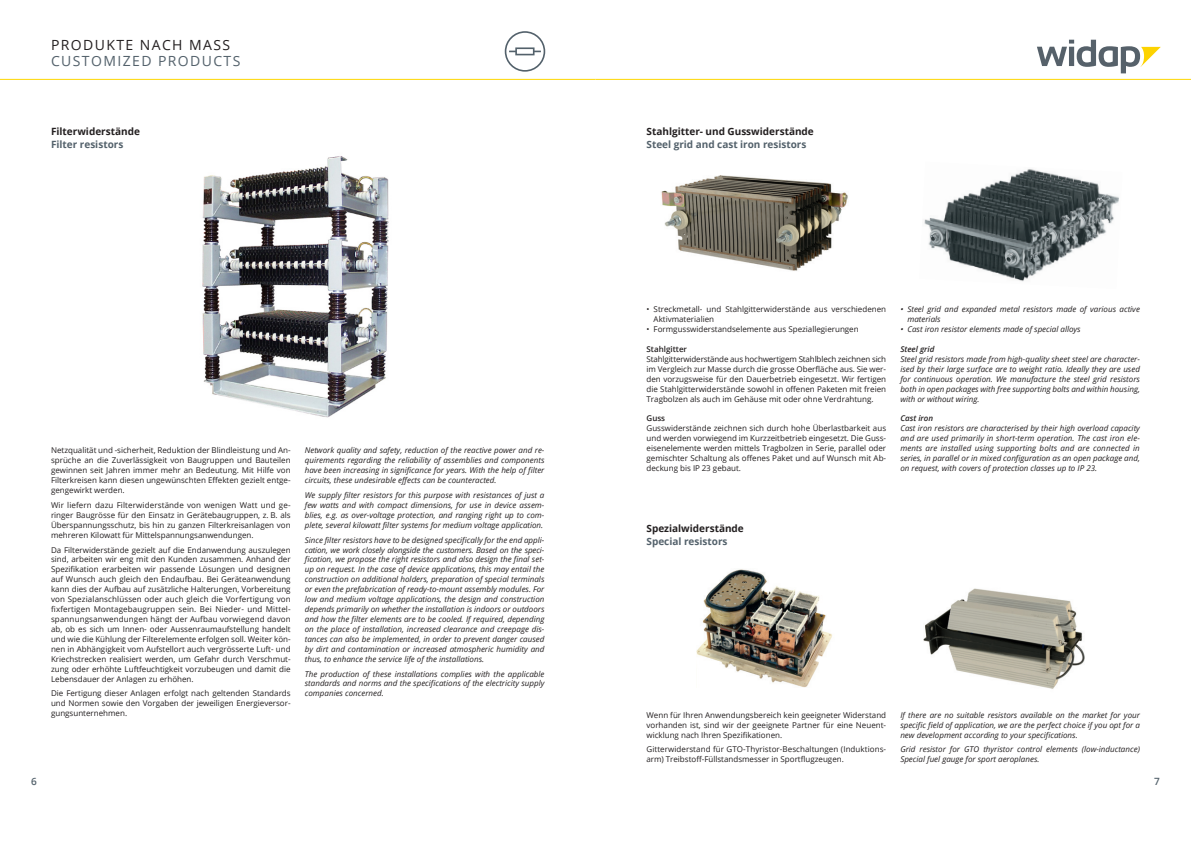
<style>
.page{position:relative;width:1191px;height:842px;background:#fff}
.page>*{position:absolute;margin:0;border:0;box-sizing:border-box;transform-origin:0 0}
.t1{font:14px "Open Sans";letter-spacing:.1em;color:#53616b}
.t2{font:14px "Open Sans";letter-spacing:.1em;color:#231f20}
.t3{font:700 10px "Open Sans";color:#231f20}
.t4{font:700 10px "Open Sans";color:#53616b}
.t5{font:600 10px "Open Sans";color:#53616b}
.t6{font:italic 8px/9.9px "Open Sans";color:#231f20;text-align:justify}
.t7{font:8px/9.9px "Open Sans";color:#231f20;text-align:justify}
.t8{font:italic 600 8px "Open Sans";color:#231f20}
.t9{font:600 8px "Open Sans";color:#231f20}
</style>
<div class="page">
<hr style="left:0;top:79px;width:595px;height:1px;background:#fed702">
<hr style="left:595px;top:79px;width:596px;height:1px;background:#fed702">
<svg style="left:1037px;top:40px;width:123px;height:33px"></svg>
<svg style="left:505px;top:31px;width:40px;height:41px"></svg>
<img style="left:202px;top:156px;width:187px;height:262px">
<img style="left:661px;top:175px;width:187px;height:96px">
<img style="left:924px;top:169px;width:195px;height:113px">
<img style="left:923px;top:588px;width:162px;height:101px">
<img style="left:696px;top:569px;width:136px;height:118px">
<h1 class="t2" style="left:51px;top:36px;width:181px">PRODUKTE NACH MASS</h1>
<h1 class="t1" style="left:51px;top:51px;width:191px">CUSTOMIZED PRODUCTS</h1>
<p class="t3" style="left:51px;top:125px;width:90px">Filterwiderstände</p>
<p class="t4" style="left:51px;top:138px;width:74px">Filter resistors</p>
<p class="t7" style="left:51px;top:445px;width:241px">Netzqualität und -sicherheit, Reduktion der Blindleistung und An&shy;sprüche an die Zuverlässigkeit von Baugruppen und Bauteilen gewinnen seit Jahren immer mehr an Bedeutung. Mit Hilfe von Filterkreisen kann diesen ungewünschten Effekten gezielt entge&shy;gengewirkt werden.</p>
<p class="t7" style="left:51px;top:500px;width:241px">Wir liefern dazu Filterwiderstände von wenigen Watt und ge&shy;ringer Baugrösse für den Einsatz in Gerätebaugruppen, z. B. als Überspannungsschutz, bis hin zu ganzen Filterkreisanlagen von mehreren Kilowatt für Mittelspannungsanwendungen.</p>
<p class="t7" style="left:51px;top:544px;width:241px">Da Filterwiderstände gezielt auf die Endanwendung auszulegen sind, arbeiten wir eng mit den Kunden zusammen. Anhand der Spezifikation erarbeiten wir passende Lösungen und designen auf Wunsch auch gleich den Endaufbau. Bei Geräteanwendung kann dies der Aufbau auf zusätzliche Halterungen, Vorbereitung von Spezialanschlüssen oder auch gleich die Vorfertigung von fixfertigen Montagebaugruppen sein. Bei Nieder- und Mittel&shy;spannungsanwendungen hängt der Aufbau vorwiegend davon ab, ob es sich um Innen- oder Aussenraumaufstellung handelt und wie die Kühlung der Filterelemente erfolgen soll. Weiter kön&shy;nen in Abhängigkeit vom Aufstellort auch vergrösserte Luft- und Kriechstrecken realisiert werden, um Gefahr durch Verschmut&shy;zung oder erhöhte Luftfeuchtigkeit vorzubeugen und damit die Lebensdauer der Anlagen zu erhöhen.</p>
<p class="t7" style="left:51px;top:688px;width:241px">Die Fertigung dieser Anlagen erfolgt nach geltenden Standards und Normen sowie den Vorgaben der jeweiligen Energieversor&shy;gungsunternehmen.</p>
<p class="t6" style="left:305px;top:445px;width:241px">Network quality and safety, reduction of the reactive power and re&shy;quirements regarding the reliability of assemblies and components have been increasing in significance for years. With the help of filter circuits, these undesirable effects can be counteracted.</p>
<p class="t6" style="left:305px;top:490px;width:241px">We supply filter resistors for this purpose with resistances of just a few watts and with compact dimensions, for use in device assem&shy;blies, e.g. as over-voltage protection, and ranging right up to com&shy;plete, several kilowatt filter systems for medium voltage application.</p>
<p class="t6" style="left:305px;top:534px;width:241px">Since filter resistors have to be designed specifically for the end appli&shy;cation, we work closely alongside the customers. Based on the speci&shy;fication, we propose the right resistors and also design the final set&shy;up on request. In the case of device applications, this may entail the construction on additional holders, preparation of special terminals or even the prefabrication of ready-to-mount assembly modules. For low and medium voltage applications, the design and construction depends primarily on whether the installation is indoors or outdoors and how the filter elements are to be cooled. If required, depending on the place of installation, increased clearance and creepage dis&shy;tances can also be implemented, in order to prevent danger caused by dirt and contamination or increased atmospheric humidity and thus, to enhance the service life of the installations.</p>
<p class="t6" style="left:305px;top:668px;width:241px">The production of these installations complies with the applicable standards and norms and the specifications of the electricity supply companies concerned.</p>
<p class="t3" style="left:646px;top:125px;width:169px">Stahlgitter- und Gusswiderstände</p>
<p class="t4" style="left:646px;top:138px;width:161px">Steel grid and cast iron resistors</p>
<p class="t7" style="left:653px;top:304px;width:234px;text-indent:-7px">• Streckmetall- und Stahlgitterwiderstände aus verschiedenen<br>Aktivmaterialien</p>
<p class="t7" style="left:646px;top:324px;width:214px">• Formgusswiderstandselemente aus Speziallegierungen</p>
<p class="t9" style="left:646px;top:344px;width:42px">Stahlgitter</p>
<p class="t7" style="left:646px;top:354px;width:241px">Stahlgitterwiderstände aus hochwertigem Stahlblech zeichnen sich im Vergleich zur Masse durch die grosse Oberfläche aus. Sie wer&shy;den vorzugsweise für den Dauerbetrieb eingesetzt. Wir fertigen die Stahlgitterwiderstände sowohl in offenen Paketen mit freien Tragbolzen als auch im Gehäuse mit oder ohne Verdrahtung.</p>
<p class="t9" style="left:646px;top:413px;width:20px">Guss</p>
<p class="t7" style="left:646px;top:423px;width:241px">Gusswiderstände zeichnen sich durch hohe Überlastbarkeit aus und werden vorwiegend im Kurzzeitbetrieb eingesetzt. Die Guss&shy;eisenelemente werden mittels Tragbolzen in Serie, parallel oder gemischter Schaltung als offenes Paket und auf Wunsch mit Ab&shy;deckung bis IP 23 gebaut.</p>
<p class="t6" style="left:907px;top:304px;width:234px;text-indent:-7px">• Steel grid and expanded metal resistors made of various active materials</p>
<p class="t6" style="left:900px;top:324px;width:182px">• Cast iron resistor elements made of special alloys</p>
<p class="t8" style="left:900px;top:344px;width:36px">Steel grid</p>
<p class="t6" style="left:900px;top:354px;width:241px">Steel grid resistors made from high-quality sheet steel are character&shy;ised by their large surface are to weight ratio. Ideally they are used for continuous operation. We manufacture the steel grid resistors both in open packages with free supporting bolts and within housing, with or without wiring.</p>
<p class="t8" style="left:900px;top:413px;width:34px">Cast iron</p>
<p class="t6" style="left:900px;top:423px;width:241px">Cast iron resistors are characterised by their high overload capacity and are used primarily in short-term operation. The cast iron ele&shy;ments are installed using supporting bolts and are connected in series, in parallel or in mixed configuration as an open package and, on request, with covers of protection classes up to IP 23.</p>
<p class="t3" style="left:646px;top:521px;width:99px">Spezialwiderstände</p>
<p class="t4" style="left:646px;top:534px;width:82px">Special resistors</p>
<p class="t7" style="left:646px;top:710px;width:241px">Wenn für Ihren Anwendungsbereich kein geeigneter Widerstand vorhanden ist, sind wir der geeignete Partner für eine Neuent&shy;wicklung nach Ihren Spezifikationen.</p>
<p class="t7" style="left:646px;top:744px;width:241px">Gitterwiderstand für GTO-Thyristor--Beschaltungen (Induktions&shy;arm) Treibstoff-Füllstandsmesser in Sportflugzeugen.</p>
<p class="t6" style="left:900px;top:709px;width:241px">If there are no suitable resistors available on the market for your specific field of application, we are the perfect choice if you opt for a new development according to your specifications.</p>
<p class="t6" style="left:900px;top:744px;width:241px">Grid resistor for GTO thyristor control elements (low-inductance)<br>Special fuel gauge for sport aeroplanes.</p>
<p class="t5" style="left:31px;top:775px;width:7px">6</p>
<p class="t5" style="left:1154px;top:775px;width:7px">7</p>
</div>
